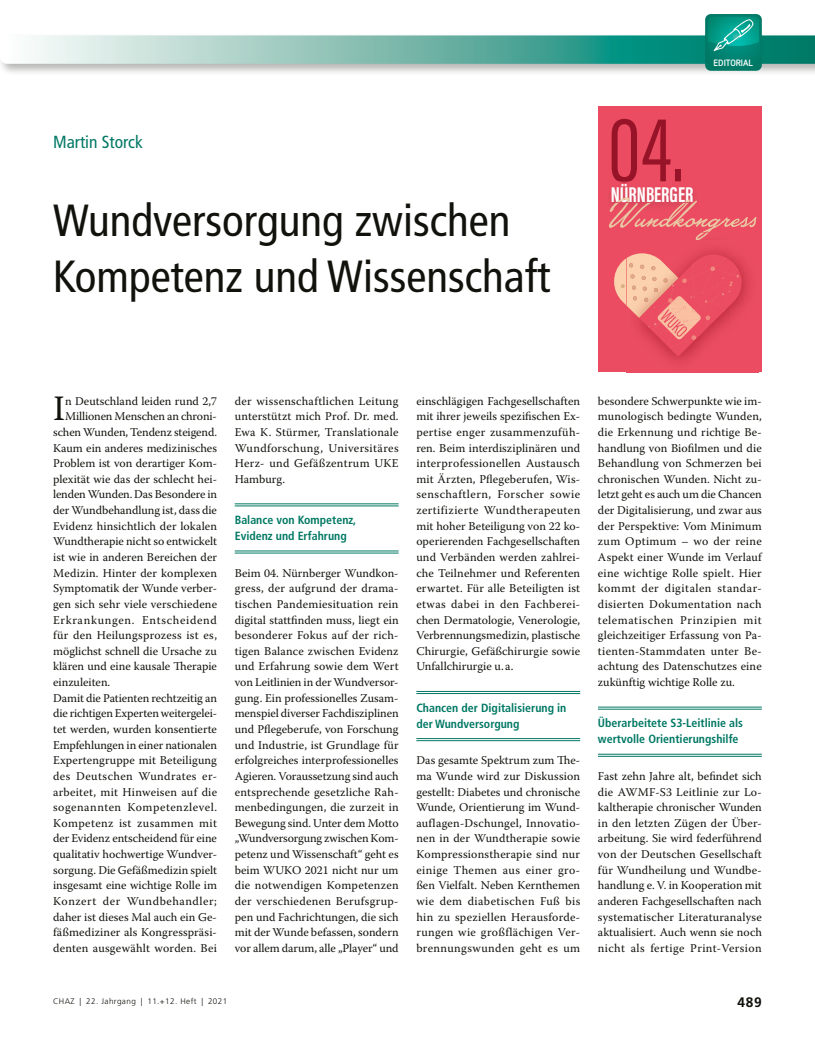
<style>
.page{position:relative;width:815px;height:1053px;background:#fff}
.page>*{position:absolute;margin:0;border:0;box-sizing:border-box;transform-origin:0 0}
.t1{font:condensed 45px/56.2px "Frutiger LT Std";color:#12120d}
.t2{font:35.62px "Warnock Pro";color:#12120d}
.t3{font:700 22px "Acumin Pro Extra Cond";color:#fff}
.t4{font:condensed 17.5px "Frutiger LT Std";color:#007864}
.t5{font:700 13.75px "Frutiger LT Std";color:#12120d}
.t6{font:11.88px/15.6px "Warnock Pro";letter-spacing:.005em;color:#12120d;text-align:justify}
.t7{font:700 condensed 11.88px/16.2px "Frutiger LT Std";color:#007864}
.t8{font:11.88px "Warnock Pro";letter-spacing:.035em;color:#12120d}
.t9{font:11.88px "Warnock Pro";letter-spacing:-.015em;color:#12120d}
.t10{font:11.88px "Warnock Pro";letter-spacing:.025em;color:#12120d}
.t11{font:11.88px "Warnock Pro";letter-spacing:.04em;color:#12120d}
.t12{font:11.88px "Warnock Pro";letter-spacing:.06em;color:#12120d}
.t13{font:11.88px "Warnock Pro";letter-spacing:.045em;color:#12120d}
.t14{font:700 9.25px "Netto OT";color:#fff}
.t15{font:300 8.12px "Frutiger LT Std";letter-spacing:.05em;color:#12120d}
</style>
<div class="page">
<div style="left:0;top:33px;width:815px;height:42px;background:#12120d;opacity:.3"></div>
<svg style="left:705px;top:14px;width:57px;height:57px"></svg>
<svg style="left:0;top:15px;width:815px;height:55px"></svg>
<hr style="left:598px;top:706px;width:164px;height:1px;background:#007864">
<hr style="left:598px;top:709px;width:164px;height:1px;background:#007864">
<hr style="left:598px;top:754px;width:164px;height:1px;background:#007864">
<hr style="left:598px;top:756px;width:164px;height:1px;background:#007864">
<hr style="left:235px;top:503px;width:164px;height:1px;background:#007864">
<hr style="left:235px;top:505px;width:164px;height:1px;background:#007864">
<hr style="left:235px;top:550px;width:164px;height:1px;background:#007864">
<hr style="left:235px;top:553px;width:164px;height:1px;background:#007864">
<hr style="left:416px;top:691px;width:164px;height:1px;background:#007864">
<hr style="left:416px;top:693px;width:164px;height:1px;background:#007864">
<hr style="left:416px;top:738px;width:164px;height:1px;background:#007864">
<hr style="left:416px;top:740px;width:164px;height:1px;background:#007864">
<div style="left:598px;top:106px;width:164px;height:266px;background:#eb4c61"></div>
<svg style="left:612px;top:119px;width:69px;height:62px"></svg>
<img style="left:610px;top:182px;width:84px;height:15px">
<img style="left:619px;top:181px;width:62px;height:1px">
<img style="left:612px;top:184px;width:81px;height:13px">
<svg style="left:609px;top:197px;width:148px;height:43px"></svg>
<svg style="left:614px;top:250px;width:131px;height:106px"></svg>
<h3 class="t4" style="left:53px;top:132px;width:91px">Martin Storck</h3>
<h1 class="t1" style="left:53px;top:192px;width:499px">Wundversorgung zwischen<br>Kompetenz und Wissenschaft</h1>
<p class="t14" style="left:714px;top:57px;width:41px">EDITORIAL</p>
<h3 class="t3" style="left:611px;top:181px;width:84px">NÜRNBERGER</h3>
<h2 class="t2" style="left:53px;top:387px;width:13px">I</h2>
<p class="t6" style="left:65px;top:392px;width:153px">n Deutschland leiden rund 2,7</p>
<p class="t6" style="left:65px;top:408px;width:153px">Millionen Menschen an chroni-</p>
<p class="t6" style="left:53px;top:424px;width:165px">schen Wunden, Tendenz steigend.</p>
<p class="t6" style="left:53px;top:439px;width:165px">Kaum ein anderes medizinisches</p>
<p class="t6" style="left:53px;top:455px;width:165px">Problem ist von derartiger Kom-</p>
<p class="t6" style="left:53px;top:471px;width:165px">plexität wie das der schlecht hei-</p>
<p class="t9" style="left:53px;top:487px;width:165px">lenden Wunden. Das Besondere in</p>
<p class="t6" style="left:53px;top:502px;width:165px">der Wundbehandlung ist, dass die</p>
<p class="t6" style="left:53px;top:517px;width:165px">Evidenz hinsichtlich der lokalen</p>
<p class="t6" style="left:53px;top:533px;width:165px">Wundtherapie nicht so entwickelt</p>
<p class="t6" style="left:53px;top:549px;width:165px">ist wie in anderen Bereichen der</p>
<p class="t6" style="left:53px;top:564px;width:165px">Medizin. Hinter der komplexen</p>
<p class="t6" style="left:53px;top:580px;width:165px">Symptomatik der Wunde verber-</p>
<p class="t6" style="left:53px;top:596px;width:165px">gen sich sehr viele verschiedene</p>
<p class="t12" style="left:53px;top:612px;width:165px">Erkrankungen. Entscheidend</p>
<p class="t10" style="left:53px;top:628px;width:165px">für den Heilungsprozess ist es,</p>
<p class="t6" style="left:53px;top:643px;width:165px">möglichst schnell die Ursache zu</p>
<p class="t6" style="left:53px;top:658px;width:165px">klären und eine kausale Therapie</p>
<p class="t6" style="left:53px;top:674px;width:59px">einzuleiten.</p>
<p class="t6" style="left:53px;top:689px;width:165px">Damit die Patienten rechtzeitig an</p>
<p class="t6" style="left:53px;top:705px;width:165px">die richtigen Experten weitergelei-</p>
<p class="t6" style="left:53px;top:721px;width:165px">tet werden, wurden konsentierte</p>
<p class="t6" style="left:53px;top:736px;width:165px">Empfehlungen in einer nationalen</p>
<p class="t6" style="left:53px;top:752px;width:165px">Expertengruppe mit Beteiligung</p>
<p class="t8" style="left:53px;top:768px;width:165px">des Deutschen Wundrates er-</p>
<p class="t6" style="left:53px;top:783px;width:165px">arbeitet, mit Hinweisen auf die</p>
<p class="t11" style="left:53px;top:800px;width:165px">sogenannten Kompetenzlevel.</p>
<p class="t8" style="left:53px;top:815px;width:165px">Kompetenz ist zusammen mit</p>
<p class="t6" style="left:53px;top:830px;width:165px">der Evidenz entscheidend für eine</p>
<p class="t6" style="left:53px;top:846px;width:165px">qualitativ hochwertige Wundver-</p>
<p class="t6" style="left:53px;top:861px;width:165px">sorgung. Die Gefäßmedizin spielt</p>
<p class="t6" style="left:53px;top:877px;width:165px">insgesamt eine wichtige Rolle im</p>
<p class="t13" style="left:53px;top:893px;width:165px">Konzert der Wundbehandler;</p>
<p class="t6" style="left:53px;top:908px;width:165px">daher ist dieses Mal auch ein Ge-</p>
<p class="t6" style="left:53px;top:924px;width:165px">fäßmediziner als Kongresspräsi-</p>
<p class="t6" style="left:53px;top:939px;width:165px">denten ausgewählt worden. Bei</p>
<p class="t6" style="left:235px;top:392px;width:165px">der wissenschaftlichen Leitung unterstützt mich Prof. Dr. med.<br>Ewa K. Stürmer, Translationale Wundforschung, Universitäres Herz- und Gefäßzentrum UKE Hamburg.</p>
<p class="t7" style="left:235px;top:511px;width:123px">Balance von Kompetenz,<br>Evidenz und Erfahrung</p>
<p class="t6" style="left:235px;top:564px;width:165px">Beim 04. Nürnberger Wundkon&shy;gress, der aufgrund der drama&shy;tischen Pandemiesituation rein digital stattfinden muss, liegt ein besonderer Fokus auf der rich&shy;tigen Balance zwischen Evidenz und Erfahrung sowie dem Wert von Leitlinien in der Wundversor&shy;gung. Ein professionelles Zusam&shy;menspiel diverser Fachdisziplinen und Pflegeberufe, von Forschung und Industrie, ist Grundlage für erfolgreiches interprofessionelles Agieren. Voraussetzung sind auch entsprechende gesetzliche Rah&shy;menbedingungen, die zurzeit in Bewegung sind. Unter dem Motto „Wundversorgung zwischen Kom&shy;petenz und Wissenschaft“ geht es beim WUKO 2021 nicht nur um die notwendigen Kompetenzen der verschiedenen Berufsgrup&shy;pen und Fachrichtungen, die sich mit der Wunde befassen, sondern vor allem darum, alle „Player“ und</p>
<p class="t6" style="left:416px;top:392px;width:165px">einschlägigen Fachgesellschaften mit ihrer jeweils spezifischen Ex&shy;pertise enger zusammenzufüh&shy;ren. Beim interdisziplinären und interprofessionellen Austausch mit Ärzten, Pflegeberufen, Wis&shy;senschaftlern, Forscher sowie zertifizierte Wundtherapeuten mit hoher Beteiligung von 22 ko&shy;operierenden Fachgesellschaften und Verbänden werden zahlrei&shy;che Teilnehmer und Referenten erwartet. Für alle Beteiligten ist etwas dabei in den Fachberei&shy;chen Dermatologie, Venerologie, Verbrennungsmedizin, plastische Chirurgie, Gefäßchirurgie sowie Unfallchirurgie u. a.</p>
<p class="t7" style="left:416px;top:699px;width:152px">Chancen der Digitalisierung in der Wundversorgung</p>
<p class="t6" style="left:416px;top:752px;width:165px">Das gesamte Spektrum zum The&shy;ma Wunde wird zur Diskussion gestellt: Diabetes und chronische Wunde, Orientierung im Wund&shy;auflagen-Dschungel, Innovatio&shy;nen in der Wundtherapie sowie Kompressionstherapie sind nur einige Themen aus einer gro&shy;ßen Vielfalt. Neben Kernthemen wie dem diabetischen Fuß bis hin zu speziellen Herausforde&shy;rungen wie großflächigen Ver&shy;brennungswunden geht es um</p>
<p class="t6" style="left:598px;top:392px;width:165px">besondere Schwerpunkte wie im&shy;munologisch bedingte Wunden, die Erkennung und richtige Be&shy;handlung von Biofilmen und die Behandlung von Schmerzen bei chronischen Wunden. Nicht zu&shy;letzt geht es auch um die Chancen der Digitalisierung, und zwar aus der Perspektive: Vom Minimum zum Optimum – wo der reine Aspekt einer Wunde im Verlauf eine wichtige Rolle spielt. Hier kommt der digitalen standar&shy;disierten Dokumentation nach telematischen Prinzipien mit gleichzeitiger Erfassung von Pa&shy;tienten-Stammdaten unter Be&shy;achtung des Datenschutzes eine zukünftig wichtige Rolle zu.</p>
<p class="t7" style="left:598px;top:715px;width:147px">Überarbeitete S3-Leitlinie als wertvolle Orientierungshilfe</p>
<p class="t6" style="left:598px;top:768px;width:165px">Fast zehn Jahre alt, befindet sich die AWMF-S3 Leitlinie zur Lo&shy;kaltherapie chronischer Wunden in den letzten Zügen der Über&shy;arbeitung. Sie wird federführend von der Deutschen Gesellschaft für Wundheilung und Wundbe&shy;handlung e. V. in Kooperation mit anderen Fachgesellschaften nach systematischer Literaturanalyse aktualisiert. Auch wenn sie noch nicht als fertige Print-Version</p>
<p class="t15" style="left:53px;top:996px;width:176px">CHAZ | 22. Jahrgang | 11.+12. Heft | 2021</p>
<p class="t5" style="left:738px;top:994px;width:26px">489</p>
</div>
